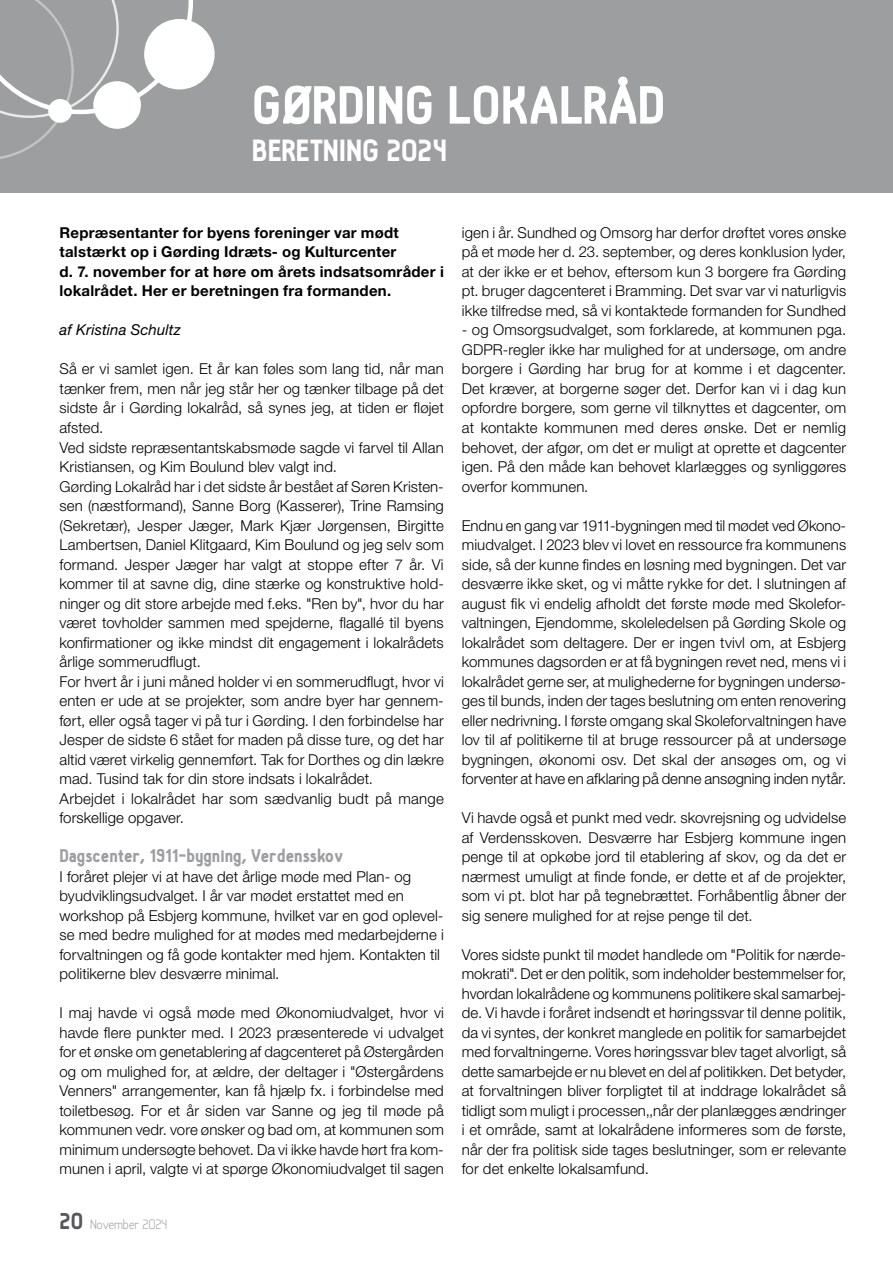
<style>
.page{position:relative;width:893px;height:1263px;background:#fff}
.page>*{position:absolute;margin:0;border:0;box-sizing:border-box;transform-origin:0 0}
.t1{font:900 52.5px "Hallosans";color:#fff}
.t2{font:900 30px "Hallosans";color:#fff}
.t3{font:900 18px "Hallosans";color:#9c9e9f}
.t4{font:300 15px/19.5px "Helvetica Neue";letter-spacing:.005em;color:#000;text-align:justify}
.t5{font:700 15px/19.5px "Helvetica Neue";letter-spacing:.015em;color:#000}
.t6{font:italic 15px "Helvetica Neue";letter-spacing:.01em;color:#000}
.t7{font:300 15px "Hallosans";color:#9c9e9f}
.s1{font-weight:900;font-size:22.5px;color:#58585a}
</style>
<div class="page">
<div style="left:0;top:0;width:893px;height:192px;background:#9c9e9f"></div>
<div style="left:144px;top:19px;width:71px;height:70px;background:#fff;border-radius:50%"></div>
<svg style="left:0;top:0;width:193px;height:159px"></svg>
<div style="left:93px;top:81px;width:48px;height:48px;background:#fff;border-radius:50%"></div>
<div style="left:48px;top:99px;width:24px;height:24px;background:#fff;border-radius:50%"></div>
<h1 class="t1" style="left:252px;top:77px;width:414px">GØRDING LOKALRÅD</h1>
<h2 class="t2" style="left:252px;top:134px;width:196px">BERETNING 2024</h2>
<p class="t5" style="left:60px;top:223px;width:386px">Repræsentanter for byens foreninger var mødt talstærkt op i Gørding Idræts- og Kulturcenter<br>d. 7. november for at høre om årets indsatsområder i lokalrådet. Her er beretningen fra formanden.</p>
<p class="t6" style="left:60px;top:319px;width:123px">af Kristina Schultz</p>
<p class="t4" style="left:60px;top:359px;width:386px;text-align:left">Så er vi samlet igen. Et år kan føles som lang tid, når man tænker frem, men når jeg står her og tænker tilbage på det sidste år i Gørding lokalråd, så synes jeg, at tiden er fløjet afsted.<br>Ved sidste repræsentantskabsmøde sagde vi farvel til Allan Kristiansen, og Kim Boulund blev valgt ind.<br>Gørding Lokalråd har i det sidste år bestået af Søren Kristen&shy;sen (næstformand), Sanne Borg (Kasserer), Trine Ramsing (Sekretær), Jesper Jæger, Mark Kjær Jørgensen, Birgitte Lambertsen, Daniel Klitgaard, Kim Boulund og jeg selv som formand. Jesper Jæger har valgt at stoppe efter 7 år. Vi kommer til at savne dig, dine stærke og konstruktive hold&shy;ninger og dit store arbejde med f.eks. "Ren by", hvor du har været tovholder sammen med spejderne, flagallé til byens konfirmationer og ikke mindst dit engagement i lokalrådets årlige sommerudflugt.<br>For hvert år i juni måned holder vi en sommerudflugt, hvor vi enten er ude at se projekter, som andre byer har gennem&shy;ført, eller også tager vi på tur i Gørding. I den forbindelse har Jesper de sidste 6 stået for maden på disse ture, og det har altid været virkelig gennemført. Tak for Dorthes og din lækre mad. Tusind tak for din store indsats i lokalrådet.<br>Arbejdet i lokalrådet har som sædvanlig budt på mange forskellige opgaver.</p>
<p class="t3" style="left:60px;top:846px;width:285px">Dagscenter, 1911-bygning, Verdensskov</p>
<p class="t4" style="left:60px;top:866px;width:386px;text-align:left">I foråret plejer vi at have det årlige møde med Plan- og byudviklingsudvalget. I år var mødet erstattet med en workshop på Esbjerg kommune, hvilket var en god oplevel&shy;se med bedre mulighed for at mødes med medarbejderne i forvaltningen og få gode kontakter med hjem. Kontakten til politikerne blev desværre minimal.</p>
<p class="t4" style="left:60px;top:1002px;width:386px">I maj havde vi også møde med Økonomiudvalget, hvor vi havde flere punkter med. I 2023 præsenterede vi udvalget for et ønske om genetablering af dagcenteret på Østergården og om mulighed for, at ældre, der deltager i "Østergårdens Venners" arrangementer, kan få hjælp fx. i forbindelse med toiletbesøg. For et år siden var Sanne og jeg til møde på kommunen vedr. vore ønsker og bad om, at kommunen som minimum undersøgte behovet. Da vi ikke havde hørt fra kom&shy;munen i april, valgte vi at spørge Økonomiudvalget til sagen</p>
<p class="t7" style="left:60px;top:1216px;width:109px"><span class="s1">20</span> November 2024</p>
<p class="t4" style="left:462px;top:222px;width:386px">igen i år. Sundhed og Omsorg har derfor drøftet vores ønske på et møde her d. 23. september, og deres konklusion lyder, at der ikke er et behov, eftersom kun 3 borgere fra Gørding pt. bruger dagcenteret i Bramming. Det svar var vi naturligvis ikke tilfredse med, så vi kontaktede formanden for Sundhed</p>
<p class="t4" style="left:462px;top:320px;width:386px">- og Omsorgsudvalget, som forklarede, at kommunen pga.<br>GDPR-regler ikke har mulighed for at undersøge, om andre borgere i Gørding har brug for at komme i et dagcenter.<br>Det kræver, at borgerne søger det. Derfor kan vi i dag kun opfordre borgere, som gerne vil tilknyttes et dagcenter, om at kontakte kommunen med deres ønske. Det er nemlig behovet, der afgør, om det er muligt at oprette et dagcenter igen. På den måde kan behovet klarlægges og synliggøres overfor kommunen.</p>
<p class="t4" style="left:462px;top:515px;width:386px">Endnu en gang var 1911-bygningen med til mødet ved Økono&shy;miudvalget. I 2023 blev vi lovet en ressource fra kommunens side, så der kunne findes en løsning med bygningen. Det var desværre ikke sket, og vi måtte rykke for det. I slutningen af august fik vi endelig afholdt det første møde med Skolefor&shy;valtningen, Ejendomme, skoleledelsen på Gørding Skole og lokalrådet som deltagere. Der er ingen tvivl om, at Esbjerg kommunes dagsorden er at få bygningen revet ned, mens vi i lokalrådet gerne ser, at mulighederne for bygningen undersø&shy;ges til bunds, inden der tages beslutning om enten renovering eller nedrivning. I første omgang skal Skoleforvaltningen have lov til af politikerne til at bruge ressourcer på at undersøge bygningen, økonomi osv. Det skal der ansøges om, og vi forventer at have en afklaring på denne ansøgning inden nytår.</p>
<p class="t4" style="left:462px;top:807px;width:386px">Vi havde også et punkt med vedr. skovrejsning og udvidelse af Verdensskoven. Desværre har Esbjerg kommune ingen penge til at opkøbe jord til etablering af skov, og da det er nærmest umuligt at finde fonde, er dette et af de projekter, som vi pt. blot har på tegnebrættet. Forhåbentlig åbner der sig senere mulighed for at rejse penge til det.</p>
<p class="t4" style="left:462px;top:944px;width:386px">Vores sidste punkt til mødet handlede om "Politik for nærde&shy;mokrati". Det er den politik, som indeholder bestemmelser for, hvordan lokalrådene og kommunens politikere skal samarbej&shy;de. Vi havde i foråret indsendt et høringssvar til denne politik, da vi syntes, der konkret manglede en politik for samarbejdet med forvaltningerne. Vores høringssvar blev taget alvorligt, så dette samarbejde er nu blevet en del af politikken. Det betyder, at forvaltningen bliver forpligtet til at inddrage lokalrådet så tidligt som muligt i processen,,når der planlægges ændringer i et område, samt at lokalrådene informeres som de første, når der fra politisk side tages beslutninger, som er relevante for det enkelte lokalsamfund.</p>
</div>
